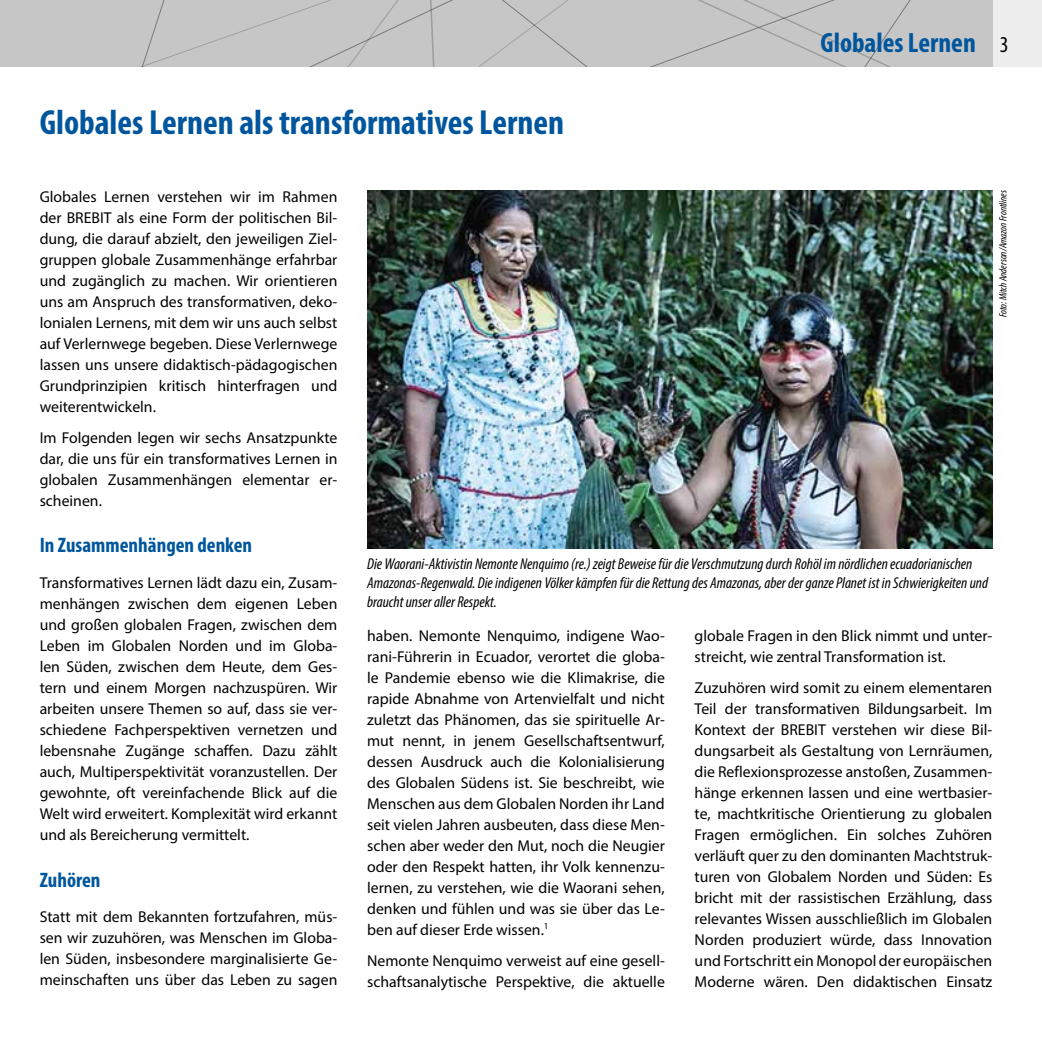
<style>
.page{position:relative;width:1042px;height:1042px;background:#fff}
.page>*{position:absolute;margin:0;border:0;box-sizing:border-box;transform-origin:0 0}
.t1{font:700 condensed 35px "Myriad Pro";color:#00569d}
.t2{font:700 condensed 28px "Myriad Pro";color:#00569d}
.t3{font:condensed 22.75px "Myriad Pro";color:#000}
.t4{font:700 condensed 21px "Myriad Pro";color:#00569d}
.t5{font:15.75px/21px "Myriad Pro";color:#000;text-align:justify}
.t6{font:italic condensed 15.75px/18.9px "Myriad Pro";color:#000}
.t7{font:italic condensed 10.5px "Myriad Pro";color:#000}
</style>
<div class="page">
<div style="left:0;top:0;width:1042px;height:67px;background:#ededed"></div>
<div style="left:957px;top:0;width:35px;height:67px;background:#c6c6c6"></div>
<svg style="left:937px;top:0;width:20px;height:67px"></svg>
<div style="left:671px;top:0;width:266px;height:67px;background:#c6c6c6"></div>
<div style="left:0;top:0;width:671px;height:67px;background:#c6c6c6"></div>
<img style="left:367px;top:190px;width:625px;height:358px">
<h1 class="t1" style="left:40px;top:100px;width:526px">Globales Lernen als transformatives Lernen</h1>
<h2 class="t2" style="left:820px;top:25px;width:157px">Globales Lernen</h2>
<h3 class="t3" style="left:1000px;top:31px;width:10px">3</h3>
<p class="t5" style="left:40px;top:186px;width:299px">Globales Lernen verstehen wir im Rahmen der BREBIT als eine Form der politischen Bil&shy;dung, die darauf abzielt, den jeweiligen Ziel&shy;gruppen globale Zusammenhänge erfahrbar und zugänglich zu machen. Wir orientieren uns am Anspruch des transformativen, deko&shy;lonialen Lernens, mit dem wir uns auch selbst auf Verlernwege begeben. Diese Verlernwege lassen uns unsere didaktisch-pädagogischen Grundprinzipien kritisch hinterfragen und weiterentwickeln.</p>
<p class="t5" style="left:40px;top:427px;width:299px">Im Folgenden legen wir sechs Ansatzpunkte dar, die uns für ein transformatives Lernen in globalen Zusammenhängen elementar er&shy;scheinen.</p>
<h3 class="t4" style="left:40px;top:532px;width:214px">In Zusammenhängen denken</h3>
<p class="t5" style="left:40px;top:572px;width:299px">Transformatives Lernen lädt dazu ein, Zusam&shy;menhängen zwischen dem eigenen Leben und großen globalen Fragen, zwischen dem Leben im Globalen Norden und im Globa&shy;len Süden, zwischen dem Heute, dem Ges&shy;tern und einem Morgen nachzuspüren. Wir arbeiten unsere Themen so auf, dass sie ver&shy;schiedene Fachperspektiven vernetzen und lebensnahe Zugänge schaffen. Dazu zählt auch, Multiperspektivität voranzustellen. Der gewohnte, oft vereinfachende Blick auf die Welt wird erweitert. Komplexität wird erkannt und als Bereicherung vermittelt.</p>
<h3 class="t4" style="left:40px;top:866px;width:62px">Zuhören</h3>
<p class="t5" style="left:40px;top:906px;width:299px">Statt mit dem Bekannten fortzufahren, müs&shy;sen wir zuzuhören, was Menschen im Globa&shy;len Süden, insbesondere marginalisierte Ge&shy;meinschaften uns über das Leben zu sagen</p>
<p class="t7" style="left:996px;top:317px;width:129px;rotate:-90deg">Foto: Mitch Anderson/Amazon Frontlines</p>
<p class="t6" style="left:367px;top:555px;width:622px">Die Waorani-Aktivistin Nemonte Nenquimo (re.) zeigt Beweise für die Verschmutzung durch Rohöl im nördlichen ecuadorianischen<br>Amazonas-Regenwald. Die indigenen Völker kämpfen für die Rettung des Amazonas, aber der ganze Planet ist in Schwierigkeiten und braucht unser aller Respekt.</p>
<p class="t5" style="left:367px;top:624px;width:299px">haben. Nemonte Nenquimo, indigene Wao&shy;rani-Führerin in Ecuador, verortet die globa&shy;le Pandemie ebenso wie die Klimakrise, die rapide Abnahme von Artenvielfalt und nicht zuletzt das Phänomen, das sie spirituelle Ar&shy;mut nennt, in jenem Gesellschaftsentwurf, dessen Ausdruck auch die Kolonialisierung des Globalen Südens ist. Sie beschreibt, wie Menschen aus dem Globalen Norden ihr Land seit vielen Jahren ausbeuten, dass diese Men&shy;schen aber weder den Mut, noch die Neugier oder den Respekt hatten, ihr Volk kennenzu&shy;lernen, zu verstehen, wie die Waorani sehen, denken und fühlen und was sie über das Le&shy;ben auf dieser Erde wissen.<sup>1</sup></p>
<p class="t5" style="left:367px;top:949px;width:299px">Nemonte Nenquimo verweist auf eine gesell&shy;schaftsanalytische Perspektive, die aktuelle</p>
<p class="t5" style="left:694px;top:624px;width:299px">globale Fragen in den Blick nimmt und unter&shy;streicht, wie zentral Transformation ist.</p>
<p class="t5" style="left:694px;top:676px;width:299px">Zuzuhören wird somit zu einem elementaren Teil der transformativen Bildungsarbeit. Im Kontext der BREBIT verstehen wir diese Bil&shy;dungsarbeit als Gestaltung von Lernräumen, die Reflexionsprozesse anstoßen, Zusammen&shy;hänge erkennen lassen und eine wertbasier&shy;te, machtkritische Orientierung zu globalen Fragen ermöglichen. Ein solches Zuhören verläuft quer zu den dominanten Machtstruk&shy;turen von Globalem Norden und Süden: Es bricht mit der rassistischen Erzählung, dass relevantes Wissen ausschließlich im Globalen Norden produziert würde, dass Innovation und Fortschritt ein Monopol der europäischen Moderne wären. Den didaktischen Einsatz</p>
</div>
